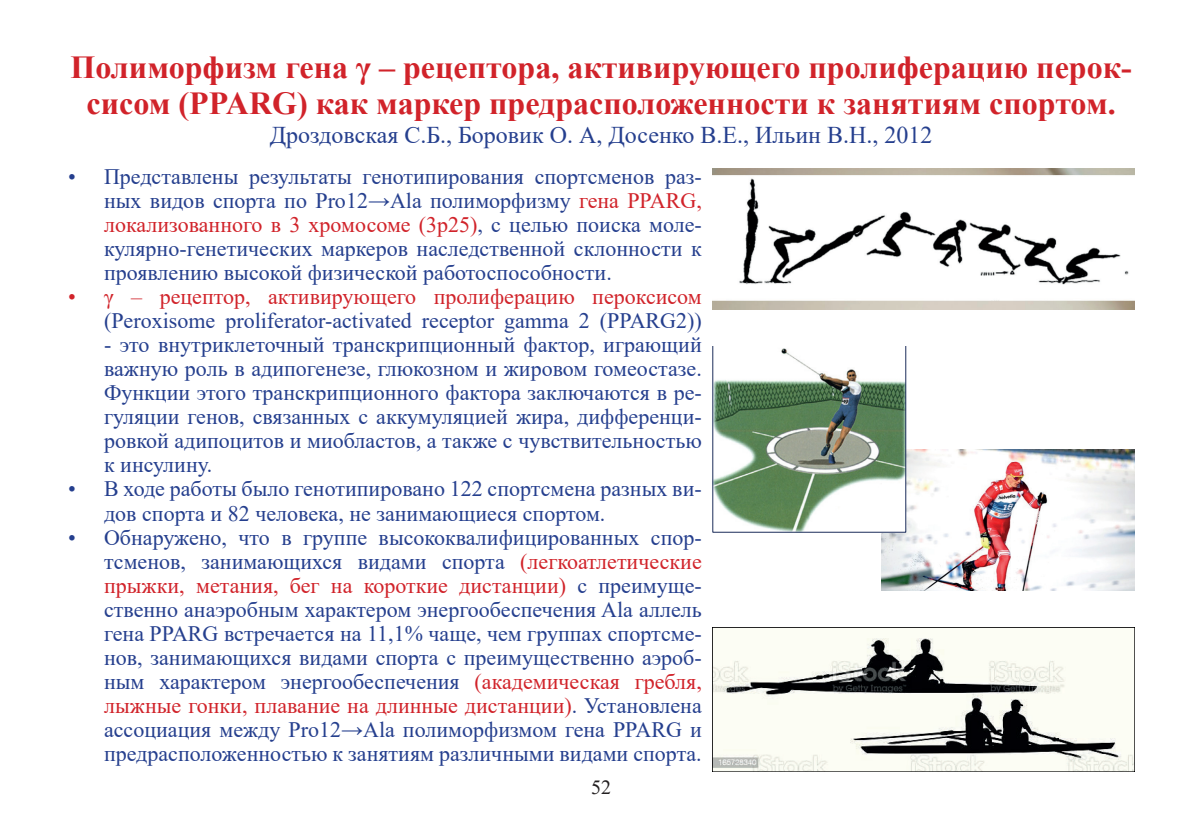
<style>
.page{position:relative;width:1191px;height:840px;background:#fff}
.page>*{position:absolute;margin:0;border:0;box-sizing:border-box;transform-origin:0 0}
.t1{font:700 32px/36px "Times New Roman";color:#d1232a;text-align:center}
.t2{font:24px "Times New Roman";color:#253f8e}
.t3{font:22px/24px "Times New Roman";color:#253f8e;text-align:justify}
.t4{font:22px "Times New Roman";color:#d1232a}
.t5{font:20px "Times New Roman";color:#231f20}
.s1{color:#d1232a}
</style>
<div class="page">
<img style="left:712px;top:169px;width:422px;height:140px">
<img style="left:714px;top:628px;width:418px;height:141px">
<div style="left:712px;top:626px;width:422px;height:145px;border:1px solid #000001"></div>
<img style="left:881px;top:449px;width:253px;height:141px">
<svg style="left:712px;top:346px;width:194px;height:186px"></svg>
<h1 class="t1" style="left:70px;top:49px;width:1062px">Полиморфизм гена γ – рецептора, активирующего пролиферацию перок&shy;сисом (PPARG) как маркер предрасположенности к занятиям спортом.</h1>
<p class="t2" style="left:270px;top:117px;width:664px">Дроздовская С.Б., Боровик О. А, Досенко В.Е., Ильин В.Н., 2012</p>
<p class="t3" style="left:104px;top:164px;width:599px;text-indent:-36px">• Представлены результаты генотипирования спортсменов раз&shy;ных видов спорта по Pro12→Ala полиморфизму <span class="s1">гена PPARG, локализованного в 3 хромосоме (3p25)</span>, с целью поиска моле&shy;кулярно-генетических маркеров наследственной склонности к проявлению высокой физической работоспособности.</p>
<p class="t4" style="left:68px;top:281px;width:635px">• γ – рецептор, активирующего пролиферацию пероксисом</p>
<p class="t3" style="left:104px;top:308px;width:599px">(Peroxisome proliferator-activated receptor gamma 2 (PPARG2))</p>
<p class="t3" style="left:104px;top:332px;width:599px">- это внутриклеточный транскрипционный фактор, играющий важную роль в адипогенезе, глюкозном и жировом гомеостазе.<br>Функции этого транскрипционного фактора заключаются в ре&shy;гуляции генов, связанных с аккумуляцией жира, дифференци&shy;ровкой адипоцитов и миобластов, а также с чувствительностью к инсулину.</p>
<p class="t3" style="left:104px;top:476px;width:599px;text-indent:-36px">• В ходе работы было генотипировано 122 спортсмена разных ви&shy;дов спорта и 82 человека, не занимающиеся спортом.</p>
<p class="t3" style="left:104px;top:524px;width:599px;text-indent:-36px">• Обнаружено, что в группе высококвалифицированных спор&shy;тсменов, занимающихся видами спорта <span class="s1">(легкоатлетические прыжки, метания, бег на короткие дистанции)</span> с преимуще&shy;ственно анаэробным характером энергообеспечения Ala аллель гена PPARG встречается на 11,1% чаще, чем группах спортсме&shy;нов, занимающихся видами спорта с преимущественно аэроб&shy;ным характером энергообеспечения <span class="s1">(академическая гребля, лыжные гонки, плавание на длинные дистанции)</span>. Установлена ассоциация между Pro12→Ala полиморфизмом гена PPARG и предрасположенностью к занятиям различными видами спорта.</p>
<p class="t5" style="left:591px;top:773px;width:21px">52</p>
</div>
